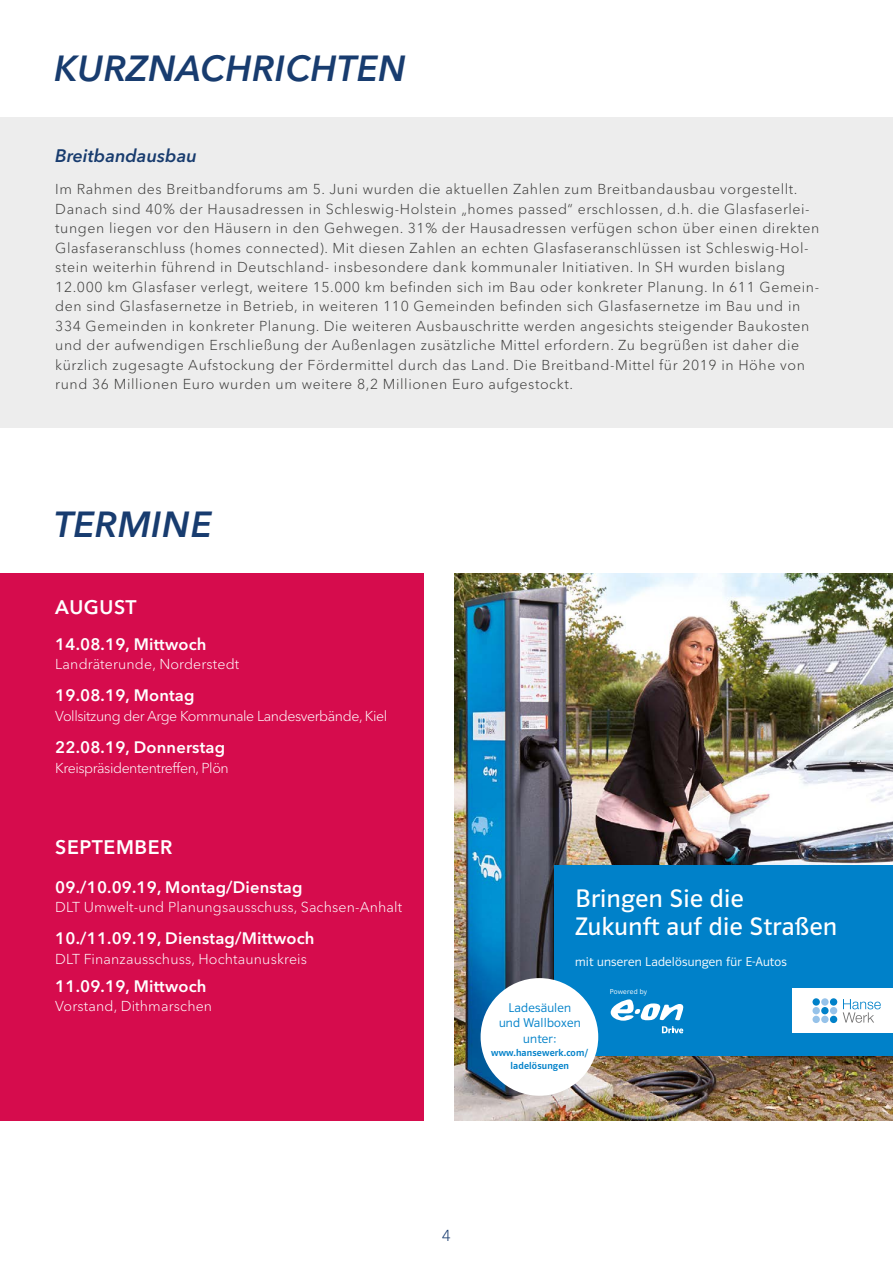
<style>
.page{position:relative;width:893px;height:1263px;background:#fff}
.page>*{position:absolute;margin:0;border:0;box-sizing:border-box;transform-origin:0 0}
.t1{font:italic 600 36px "Avenir Next LT Pro";letter-spacing:.01em;color:#183c6f}
.t2{font:26.25px/27.6px "Polo 22 K Buch";letter-spacing:.015em;color:#fff}
.t3{font:600 19.5px "Avenir Next LT Pro";letter-spacing:.03em;color:#fff}
.t4{font:italic 600 18px "Avenir Next LT Pro";color:#183c6f}
.t5{font:600 16.5px "Avenir Next LT Pro";letter-spacing:.01em;color:#fff}
.t6{font:300 15.75px "Avenir Next LT Pro";color:#183c6f}
.t7{font:300 14.25px/19.5px "Avenir Next LT Pro";letter-spacing:.04em;color:#3c3c3b}
.t8{font:300 14.25px "Avenir Next LT Pro";letter-spacing:.01em;color:#fff}
.t9{font:300 14.25px "Avenir Next LT Pro";letter-spacing:-.03em;color:#fff}
.t10{font:13.2px "Polo 11 K Leicht";letter-spacing:.015em;color:#fff}
.t11{font:13.2px/15.8px "Polo 11 K Leicht";letter-spacing:.015em;color:#0081c9;text-align:center}
.t12{font:10.35px/12.3px "Polo 11 K Krftg";letter-spacing:.015em;color:#0081c9;text-align:center}
.t13{font:7.35px "Polo 22 K Leicht";letter-spacing:.035em;color:#fff}
</style>
<div class="page">
<img style="left:454px;top:573px;width:439px;height:548px">
<div style="left:554px;top:865px;width:339px;height:191px;background:#0081c9"></div>
<div style="left:792px;top:988px;width:101px;height:45px;background:#fff"></div>
<svg style="left:843px;top:999px;width:38px;height:24px"></svg>
<div style="left:812px;top:998px;width:8px;height:8px;background:#0081c9;border-radius:50%"></div>
<div style="left:812px;top:1007px;width:8px;height:7px;background:#96c2e9;border-radius:50%"></div>
<div style="left:812px;top:1016px;width:8px;height:7px;background:#96c2e9;border-radius:50%"></div>
<div style="left:821px;top:998px;width:7px;height:8px;background:#96c2e9;border-radius:50%"></div>
<div style="left:821px;top:1007px;width:7px;height:7px;background:#0081c9;border-radius:50%"></div>
<div style="left:821px;top:1016px;width:7px;height:7px;background:#96c2e9;border-radius:50%"></div>
<div style="left:830px;top:998px;width:7px;height:8px;background:#0081c9;border-radius:50%"></div>
<div style="left:830px;top:1007px;width:7px;height:7px;background:#96c2e9;border-radius:50%"></div>
<div style="left:830px;top:1016px;width:7px;height:7px;background:#0081c9;border-radius:50%"></div>
<svg style="left:611px;top:999px;width:72px;height:34px"></svg>
<div style="left:481px;top:978px;width:117px;height:118px;background:#fff;border-radius:50%"></div>
<div style="left:0;top:573px;width:423px;height:548px;background:#d60c4d"></div>
<div style="left:0;top:118px;width:893px;height:310px;background:#ededed"></div>
<h1 class="t1" style="left:54px;top:47px;width:354px">KURZNACHRICHTEN</h1>
<p class="t4" style="left:55px;top:145px;width:143px">Breitbandausbau</p>
<p class="t7" style="left:55px;top:179px;width:766px">Im Rahmen des Breitbandforums am 5. Juni wurden die aktuellen Zahlen zum Breitbandausbau vorgestellt.<br>Danach sind 40% der Hausadressen in Schleswig-Holstein „homes passed“ erschlossen, d. h. die Glasfaserlei&shy;tungen liegen vor den Häusern in den Gehwegen. 31% der Hausadressen verfügen schon über einen direkten Glasfaseranschluss (homes connected). Mit diesen Zahlen an echten Glasfaseranschlüssen ist Schleswig-Hol&shy;stein weiterhin führend in Deutschland- insbesondere dank kommunaler Initiativen. In SH wurden bislang 12.000 km Glasfaser verlegt, weitere 15.000 km befinden sich im Bau oder konkreter Planung. In 611 Gemein&shy;den sind Glasfasernetze in Betrieb, in weiteren 110 Gemeinden befinden sich Glasfasernetze im Bau und in 334 Gemeinden in konkreter Planung. Die weiteren Ausbauschritte werden angesichts steigender Baukosten und der aufwendigen Erschließung der Außenlagen zusätzliche Mittel erfordern. Zu begrüßen ist daher die kürzlich zugesagte Aufstockung der Fördermittel durch das Land. Die Breitband-Mittel für 2019 in Höhe von rund 36 Millionen Euro wurden um weitere 8,2 Millionen Euro aufgestockt.</p>
<h1 class="t1" style="left:54px;top:503px;width:159px">TERMINE</h1>
<h3 class="t3" style="left:55px;top:595px;width:83px">AUGUST</h3>
<p class="t5" style="left:55px;top:634px;width:153px">14.08.19, Mittwoch</p>
<p class="t8" style="left:55px;top:656px;width:186px">Landräterunde, Norderstedt</p>
<p class="t5" style="left:55px;top:686px;width:141px">19.08.19, Montag</p>
<p class="t9" style="left:55px;top:707px;width:334px">Vollsitzung der Arge Kommunale Landesverbände, Kiel</p>
<p class="t5" style="left:55px;top:737px;width:171px">22.08.19, Donnerstag</p>
<p class="t9" style="left:55px;top:759px;width:175px">Kreispräsidententreffen, Plön</p>
<h3 class="t3" style="left:55px;top:835px;width:119px">SEPTEMBER</h3>
<p class="t5" style="left:55px;top:877px;width:249px">09./10.09.19, Montag/Dienstag</p>
<p class="t8" style="left:55px;top:899px;width:348px">DLT Umwelt-und Planungsausschuss, Sachsen-Anhalt</p>
<p class="t5" style="left:55px;top:929px;width:261px">10./11.09.19, Dienstag/Mittwoch</p>
<p class="t8" style="left:55px;top:950px;width:253px">DLT Finanzausschuss, Hochtaunuskreis</p>
<p class="t5" style="left:55px;top:976px;width:153px">11.09.19, Mittwoch</p>
<p class="t8" style="left:55px;top:998px;width:158px">Vorstand, Dithmarschen</p>
<h2 class="t2" style="left:575px;top:885px;width:263px">Bringen Sie die<br>Zukunft auf die Straßen</h2>
<p class="t10" style="left:575px;top:955px;width:213px">mit unseren Ladelösungen für E-Autos</p>
<p class="t13" style="left:610px;top:987px;width:39px">Powered by</p>
<p class="t11" style="left:499px;top:999px;width:83px">Ladesäulen und Wallboxen unter:</p>
<p class="t12" style="left:491px;top:1047px;width:99px">www.hansewerk.com/ ladelösungen</p>
<p class="t6" style="left:442px;top:1226px;width:11px">4</p>
</div>
